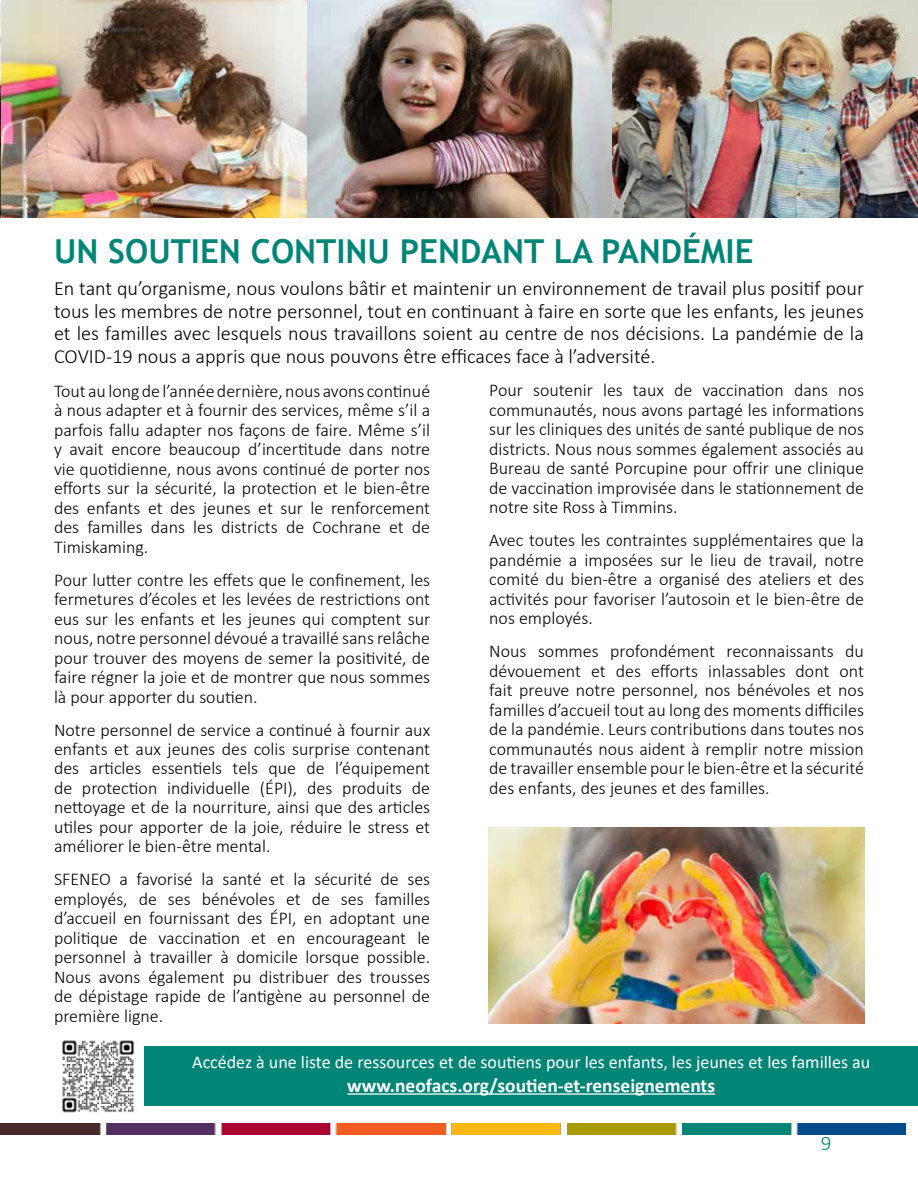
<style>
.page{position:relative;width:918px;height:1188px;background:#fff}
.page>*{position:absolute;margin:0;border:0;box-sizing:border-box;transform-origin:0 0}
.t1{font:700 33px "Trebuchet MS";color:#008576}
.t2{font:300 21px "Calibri";color:#008576}
.t3{font:300 20.25px/22.5px "Calibri";color:#000;text-align:justify}
.t4{font:700 19.5px "Calibri";color:#fff}
.t5{font:300 18px/19.5px "Calibri";color:#000;text-align:justify}
.t6{font:18px "Calibri";color:#fff}
</style>
<div class="page">
<div style="left:144px;top:1046px;width:774px;height:60px;background:#008576"></div>
<hr style="left:347px;top:1093px;width:368px;height:2px;background:#fff">
<img style="left:62px;top:1040px;width:72px;height:73px">
<img style="left:0;top:0;width:918px;height:218px">
<img style="left:0;top:1124px;width:905px;height:10px">
<img style="left:489px;top:828px;width:376px;height:196px">
<h1 class="t1" style="left:54px;top:230px;width:701px">UN SOUTIEN CONTINU PENDANT LA PANDÉMIE</h1>
<p class="t3" style="left:54px;top:277px;width:812px">En tant qu’organisme, nous voulons bâtir et maintenir un environnement de travail plus positif pour tous les membres de notre personnel, tout en continuant à faire en sorte que les enfants, les jeunes et les familles avec lesquels nous travaillons soient au centre de nos décisions. La pandémie de la COVID-19 nous a appris que nous pouvons être efficaces face à l’adversité.</p>
<p class="t5" style="left:54px;top:381px;width:378px">Tout au long de l’année dernière, nous avons continué à nous adapter et à fournir des services, même s’il a parfois fallu adapter nos façons de faire. Même s’il y avait encore beaucoup d’incertitude dans notre vie quotidienne, nous avons continué de porter nos efforts sur la sécurité, la protection et le bien-être des enfants et des jeunes et sur le renforcement des familles dans les districts de Cochrane et de Timiskaming.</p>
<p class="t5" style="left:54px;top:570px;width:378px">Pour lutter contre les effets que le confinement, les fermetures d’écoles et les levées de restrictions ont eus sur les enfants et les jeunes qui comptent sur nous, notre personnel dévoué a travaillé sans relâche pour trouver des moyens de semer la positivité, de faire régner la joie et de montrer que nous sommes là pour apporter du soutien.</p>
<p class="t5" style="left:54px;top:720px;width:378px">Notre personnel de service a continué à fournir aux enfants et aux jeunes des colis surprise contenant des articles essentiels tels que de l’équipement de protection individuelle (ÉPI), des produits de nettoyage et de la nourriture, ainsi que des articles utiles pour apporter de la joie, réduire le stress et améliorer le bien-être mental.</p>
<p class="t5" style="left:54px;top:870px;width:378px">SFENEO a favorisé la santé et la sécurité de ses employés, de ses bénévoles et de ses familles d’accueil en fournissant des ÉPI, en adoptant une politique de vaccination et en encourageant le personnel à travailler à domicile lorsque possible.<br>Nous avons également pu distribuer des trousses de dépistage rapide de l’antigène au personnel de première ligne.</p>
<p class="t5" style="left:489px;top:381px;width:376px">Pour soutenir les taux de vaccination dans nos communautés, nous avons partagé les informations sur les cliniques des unités de santé publique de nos districts. Nous nous sommes également associés au Bureau de santé Porcupine pour offrir une clinique de vaccination improvisée dans le stationnement de notre site Ross à Timmins.</p>
<p class="t5" style="left:489px;top:530px;width:376px">Avec toutes les contraintes supplémentaires que la pandémie a imposées sur le lieu de travail, notre comité du bien-être a organisé des ateliers et des activités pour favoriser l’autosoin et le bien-être de nos employés.</p>
<p class="t5" style="left:489px;top:641px;width:376px">Nous sommes profondément reconnaissants du dévouement et des efforts inlassables dont ont fait preuve notre personnel, nos bénévoles et nos familles d’accueil tout au long des moments difficiles de la pandémie. Leurs contributions dans toutes nos communautés nous aident à remplir notre mission de travailler ensemble pour le bien-être et la sécurité des enfants, des jeunes et des familles.</p>
<p class="t6" style="left:192px;top:1049px;width:679px">Accédez à une liste de ressources et de soutiens pour les enfants, les jeunes et les familles au</p>
<p class="t4" style="left:347px;top:1072px;width:369px">www.neofacs.org/soutien-et-renseignements</p>
<p class="t2" style="left:821px;top:1130px;width:12px">9</p>
</div>
